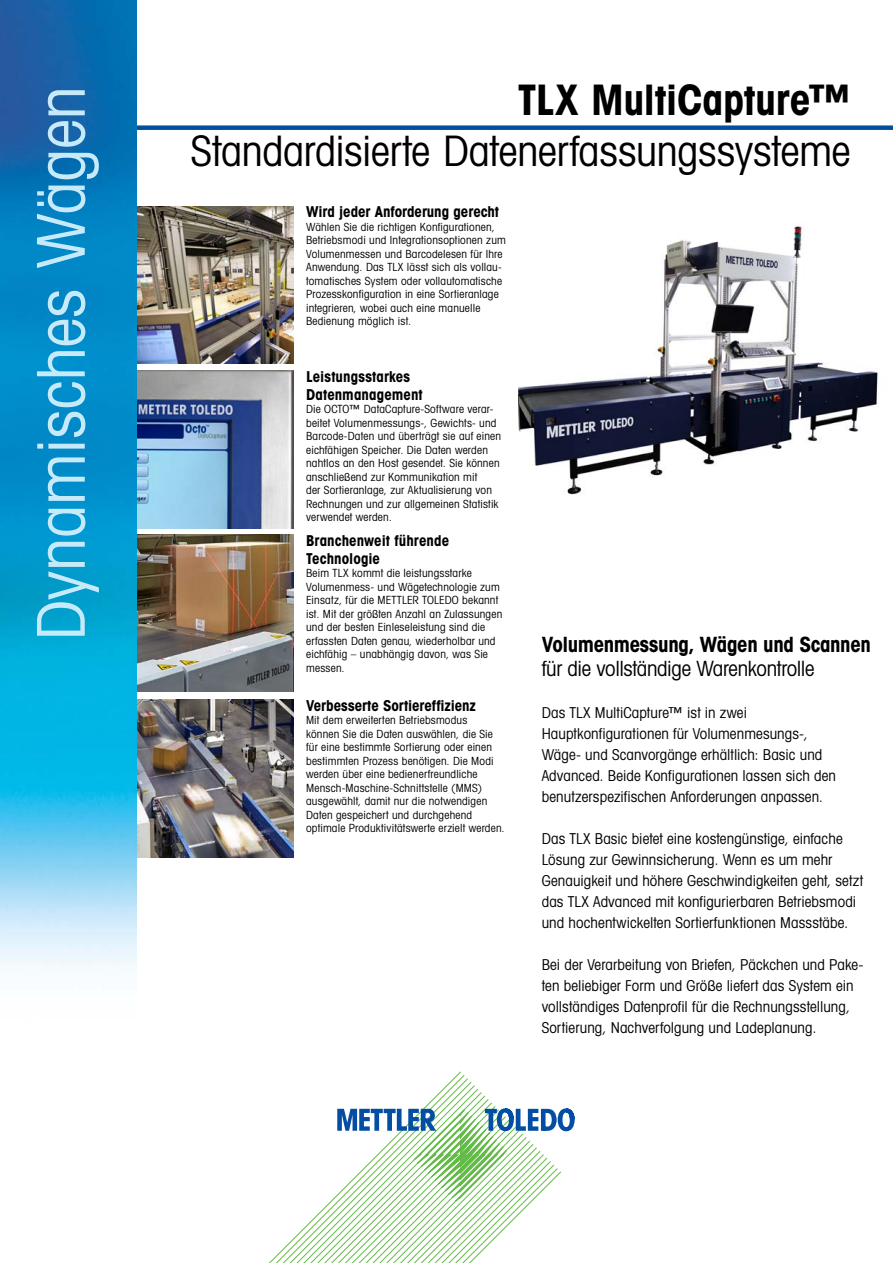
<style>
.page{position:relative;width:893px;height:1263px;background:#fff}
.page>*{position:absolute;margin:0;border:0;box-sizing:border-box;transform-origin:0 0}
.t1{font:66px "Avant Gardefor MT Bk";color:#c7eafb}
.t2{font:42px "Avant Gardefor MT Bk";letter-spacing:-.005em;color:#000}
.t3{font:42px "Avant Gardefor MT Bd";letter-spacing:-.01em;color:#000}
.t4{font:21px "Avant Gardefor MT Bk";letter-spacing:-.015em;color:#000}
.t5{font:21px "Avant Gardefor MT Bd";letter-spacing:-.02em;color:#000}
.t6{font:15px/21px "Avant Gardefor MT Bk";letter-spacing:.005em;color:#000}
.t7{font:15px/18px "Avant Gardefor MT Bd";color:#000}
.t8{font:11.25px/13.5px "Avant Gardefor MT Bk";letter-spacing:.015em;color:#000}
</style>
<div class="page">
<img style="left:136px;top:700px;width:157px;height:157px">
<img style="left:136px;top:206px;width:157px;height:157px">
<img style="left:136px;top:535px;width:157px;height:157px">
<img style="left:136px;top:371px;width:157px;height:157px">
<div style="left:111px;top:125px;width:782px;height:5px;background:#004fa3"></div>
<img style="left:0;top:0;width:136px;height:967px">
<img style="left:518px;top:226px;width:361px;height:269px">
<svg style="left:269px;top:1071px;width:263px;height:192px"></svg>
<svg style="left:337px;top:1108px;width:238px;height:94px"></svg>
<h1 class="t1" style="left:20px;top:640px;width:556px;rotate:-90deg">Dynamisches Wägen</h1>
<h2 class="t3" style="left:518px;top:73px;width:334px">TLX MultiCapture™</h2>
<h2 class="t2" style="left:191px;top:125px;width:661px">Standardisierte Datenerfassungssysteme</h2>
<h3 class="t7" style="left:306px;top:202px;width:194px">Wird jeder Anforderung gerecht</h3>
<p class="t8" style="left:306px;top:219px;width:201px">Wählen Sie die richtigen Konfigurationen, Betriebsmodi und Integrationsoptionen zum Volumenmessen und Barcodelesen für Ihre Anwendung. Das TLX lässt sich als vollau&shy;tomatisches System oder vollautomatische Prozesskonfiguration in eine Sortieranlage integrieren, wobei auch eine manuelle Bedienung möglich ist.</p>
<h3 class="t7" style="left:306px;top:367px;width:118px">Leistungsstarkes<br>Datenmanagement</h3>
<p class="t8" style="left:306px;top:402px;width:196px">Die OCTO™ DataCapture-Software verar&shy;beitet Volumenmessungs-, Gewichts- und Barcode-Daten und überträgt sie auf einen eichfähigen Speicher. Die Daten werden nahtlos an den Host gesendet. Sie können anschließend zur Kommunikation mit<br>der Sortieranlage, zur Aktualisierung von Rechnungen und zur allgemeinen Statistik verwendet werden.</p>
<h3 class="t7" style="left:306px;top:531px;width:145px">Branchenweit führende<br>Technologie</h3>
<p class="t8" style="left:306px;top:566px;width:198px">Beim TLX kommt die leistungsstarke Volumenmess- und Wägetechnologie zum Einsatz, für die METTLER TOLEDO bekannt ist. Mit der größten Anzahl an Zulassungen und der besten Einleseleistung sind die erfassten Daten genau, wiederholbar und eichfähig – unabhängig davon, was Sie messen.</p>
<h3 class="t5" style="left:542px;top:631px;width:331px">Volumenmessung, Wägen und Scannen</h3>
<h3 class="t4" style="left:542px;top:656px;width:274px">für die vollständige Warenkontrolle</h3>
<h3 class="t6" style="left:542px;top:702px;width:296px">Das TLX MultiCapture™ ist in zwei Hauptkonfigurationen für Volumenmesungs-, Wäge- und Scanvorgänge erhältlich: Basic und Advanced. Beide Konfigurationen lassen sich den benutzerspezifischen Anforderungen anpassen.</h3>
<p class="t6" style="left:542px;top:828px;width:323px">Das TLX Basic bietet eine kostengünstige, einfache Lösung zur Gewinnsicherung. Wenn es um mehr Genauigkeit und höhere Geschwindigkeiten geht, setzt das TLX Advanced mit konfigurierbaren Betriebsmodi und hochentwickelten Sortierfunktionen Massstäbe.</p>
<h3 class="t6" style="left:542px;top:954px;width:323px">Bei der Verarbeitung von Briefen, Päckchen und Pake&shy;ten beliebiger Form und Größe liefert das System ein vollständiges Datenprofil für die Rechnungsstellung, Sortierung, Nachverfolgung und Ladeplanung.</h3>
<h3 class="t7" style="left:306px;top:696px;width:172px">Verbesserte Sortiereffizienz</h3>
<p class="t8" style="left:306px;top:713px;width:200px">Mit dem erweiterten Betriebsmodus<br>können Sie die Daten auswählen, die Sie für eine bestimmte Sortierung oder einen bestimmten Prozess benötigen. Die Modi werden über eine bedienerfreundliche Mensch-Maschine-Schnittstelle (MMS) ausgewählt, damit nur die notwendigen Daten gespeichert und durchgehend optimale Produktivitätswerte erzielt werden.</p>
</div>
